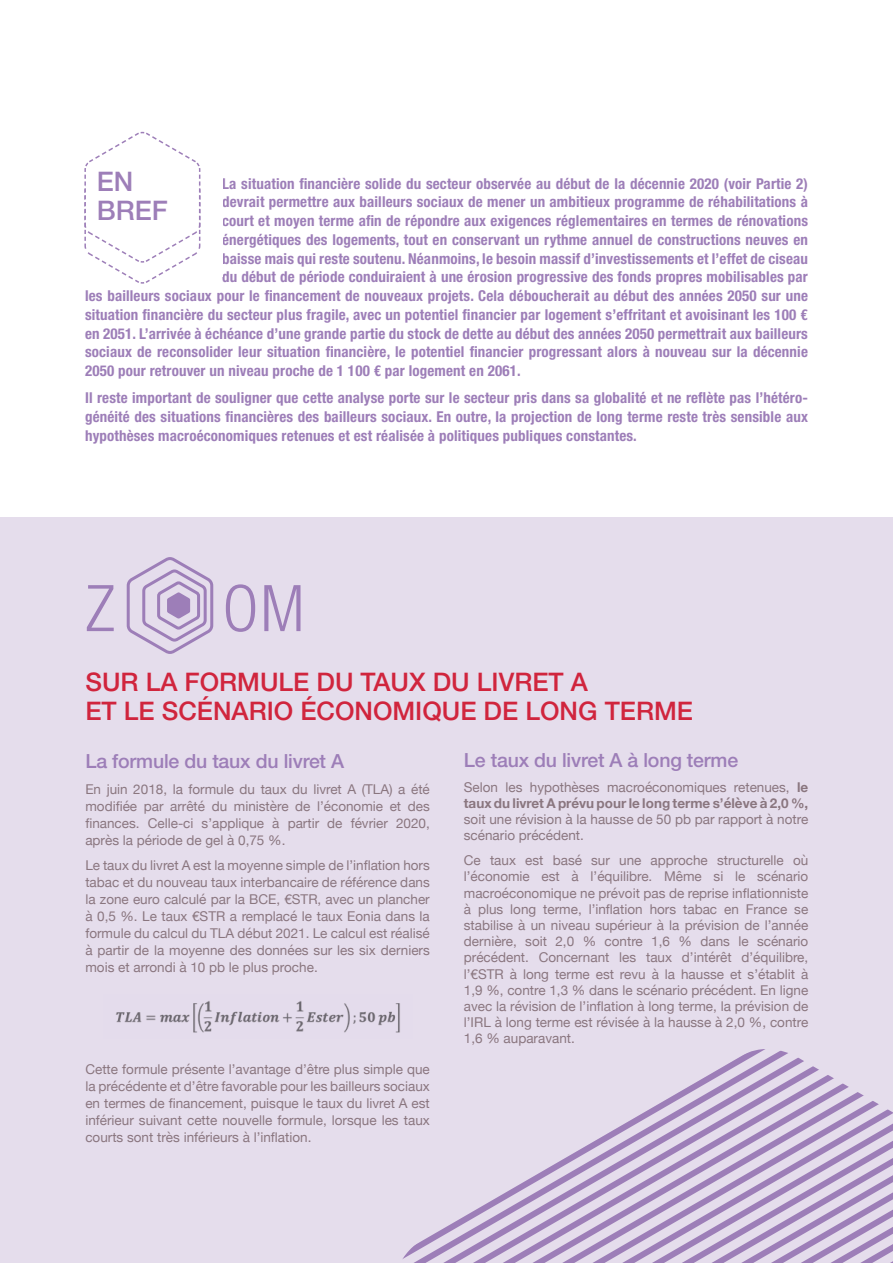
<style>
.page{position:relative;width:893px;height:1263px;background:#fff}
.page>*{position:absolute;margin:0;border:0;box-sizing:border-box;transform-origin:0 0}
.t1{font:300 condensed 64.35px "Helvetica Neue LT Std";color:#9d7eb8}
.t2{font:500 27px/28.5px "Helvetica Neue LT Std";color:#9d7eb8}
.t3{font:500 25.65px/29.2px "Helvetica Neue LT Std";color:#e30613}
.t4{font:500 19.5px "Helvetica Neue LT Std";letter-spacing:-.01em;color:#9d7eb8}
.t5{font:700 condensed 15px/18.8px "Helvetica Neue LT Std";letter-spacing:.01em;color:#9d7eb8;text-align:justify}
.t6{font:13.5px/17px "Helvetica Neue";color:#84746c;text-align:justify}
.t7{font:700 13.5px/16.2px "Helvetica Neue";color:#84746c}
.s1{font-weight:400}
</style>
<div class="page">
<div style="left:0;top:517px;width:893px;height:746px;background:#e5ddec"></div>
<img style="left:116px;top:1001px;width:284px;height:32px">
<svg style="left:402px;top:1049px;width:491px;height:214px"></svg>
<svg style="left:84px;top:131px;width:117px;height:153px"></svg>
<h2 class="t2" style="left:97px;top:167px;width:73px">EN<br>BREF</h2>
<p class="t5" style="left:222px;top:174px;width:587px">La situation financière solide du secteur observée au début de la décennie 2020 (voir Partie 2)</p>
<p class="t5" style="left:222px;top:192px;width:587px">devrait permettre aux bailleurs sociaux de mener un ambitieux programme de réhabilitations à</p>
<p class="t5" style="left:222px;top:211px;width:587px">court et moyen terme afin de répondre aux exigences réglementaires en termes de rénovations</p>
<p class="t5" style="left:222px;top:230px;width:587px">énergétiques des logements, tout en conservant un rythme annuel de constructions neuves en</p>
<p class="t5" style="left:222px;top:249px;width:587px">baisse mais qui reste soutenu. Néanmoins, le besoin massif d’investissements et l’effet de ciseau</p>
<p class="t5" style="left:222px;top:267px;width:587px">du début de période conduiraient à une érosion progressive des fonds propres mobilisables par</p>
<p class="t5" style="left:85px;top:286px;width:724px">les bailleurs sociaux pour le financement de nouveaux projets. Cela déboucherait au début des années 2050 sur une</p>
<p class="t5" style="left:85px;top:305px;width:724px">situation financière du secteur plus fragile, avec un potentiel financier par logement s’effritant et avoisinant les 100 €</p>
<p class="t5" style="left:85px;top:324px;width:724px">en 2051. L’arrivée à échéance d’une grande partie du stock de dette au début des années 2050 permettrait aux bailleurs</p>
<p class="t5" style="left:85px;top:342px;width:724px">sociaux de reconsolider leur situation financière, le potentiel financier progressant alors à nouveau sur la décennie</p>
<p class="t5" style="left:85px;top:361px;width:437px">2050 pour retrouver un niveau proche de 1 100 € par logement en 2061.</p>
<p class="t5" style="left:85px;top:388px;width:724px">Il reste important de souligner que cette analyse porte sur le secteur pris dans sa globalité et ne reflète pas l’hétéro&shy;généité des situations financières des bailleurs sociaux. En outre, la projection de long terme reste très sensible aux hypothèses macroéconomiques retenues et est réalisée à politiques publiques constantes.</p>
<h1 class="t1" style="left:85px;top:571px;width:31px">Z</h1>
<h1 class="t1" style="left:223px;top:571px;width:83px">OM</h1>
<h3 class="t3" style="left:85px;top:667px;width:609px">SUR LA FORMULE DU TAUX DU LIVRET A<br>ET LE SCÉNARIO ÉCONOMIQUE DE LONG TERME</h3>
<h3 class="t4" style="left:85px;top:749px;width:260px">La formule du taux du livret A</h3>
<p class="t6" style="left:85px;top:781px;width:346px">En juin 2018, la formule du taux du livret A (TLA) a été modifiée par arrêté du ministère de l’économie et des finances. Celle-ci s’applique à partir de février 2020, après la période de gel à 0,75 %.</p>
<p class="t6" style="left:85px;top:857px;width:346px">Le taux du livret A est la moyenne simple de l’inflation hors tabac et du nouveau taux interbancaire de référence dans la zone euro calculé par la BCE, €STR, avec un plancher à 0,5 %. Le taux €STR a remplacé le taux Eonia dans la formule du calcul du TLA début 2021. Le calcul est réalisé à partir de la moyenne des données sur les six derniers mois et arrondi à 10 pb le plus proche.</p>
<h3 class="t4" style="left:464px;top:748px;width:276px">Le taux du livret A à long terme</h3>
<p class="t7" style="left:464px;top:779px;width:346px"><span class="s1">Selon les hypothèses macroéconomiques retenues,</span> le taux du livret A prévu pour le long terme s’élève à 2,0 %,</p>
<p class="t6" style="left:464px;top:812px;width:346px;line-height:16.2px">soit une révision à la hausse de 50 pb par rapport à notre scénario précédent.</p>
<p class="t6" style="left:464px;top:853px;width:346px;line-height:16.2px">Ce taux est basé sur une approche structurelle où l’économie est à l’équilibre. Même si le scénario macroéconomique ne prévoit pas de reprise inflationniste à plus long terme, l’inflation hors tabac en France se stabilise à un niveau supérieur à la prévision de l’année dernière, soit 2,0 % contre 1,6 % dans le scénario précédent. Concernant les taux d’intérêt d’équilibre, l’€STR à long terme est revu à la hausse et s’établit à 1,9 %, contre 1,3 % dans le scénario précédent. En ligne avec la révision de l’inflation à long terme, la prévision de l’IRL à long terme est révisée à la hausse à 2,0 %, contre 1,6 % auparavant.</p>
<p class="t6" style="left:85px;top:1061px;width:346px">Cette formule présente l’avantage d’être plus simple que la précédente et d’être favorable pour les bailleurs sociaux en termes de financement, puisque le taux du livret A est inférieur suivant cette nouvelle formule, lorsque les taux courts sont très inférieurs à l’inflation.</p>
</div>
